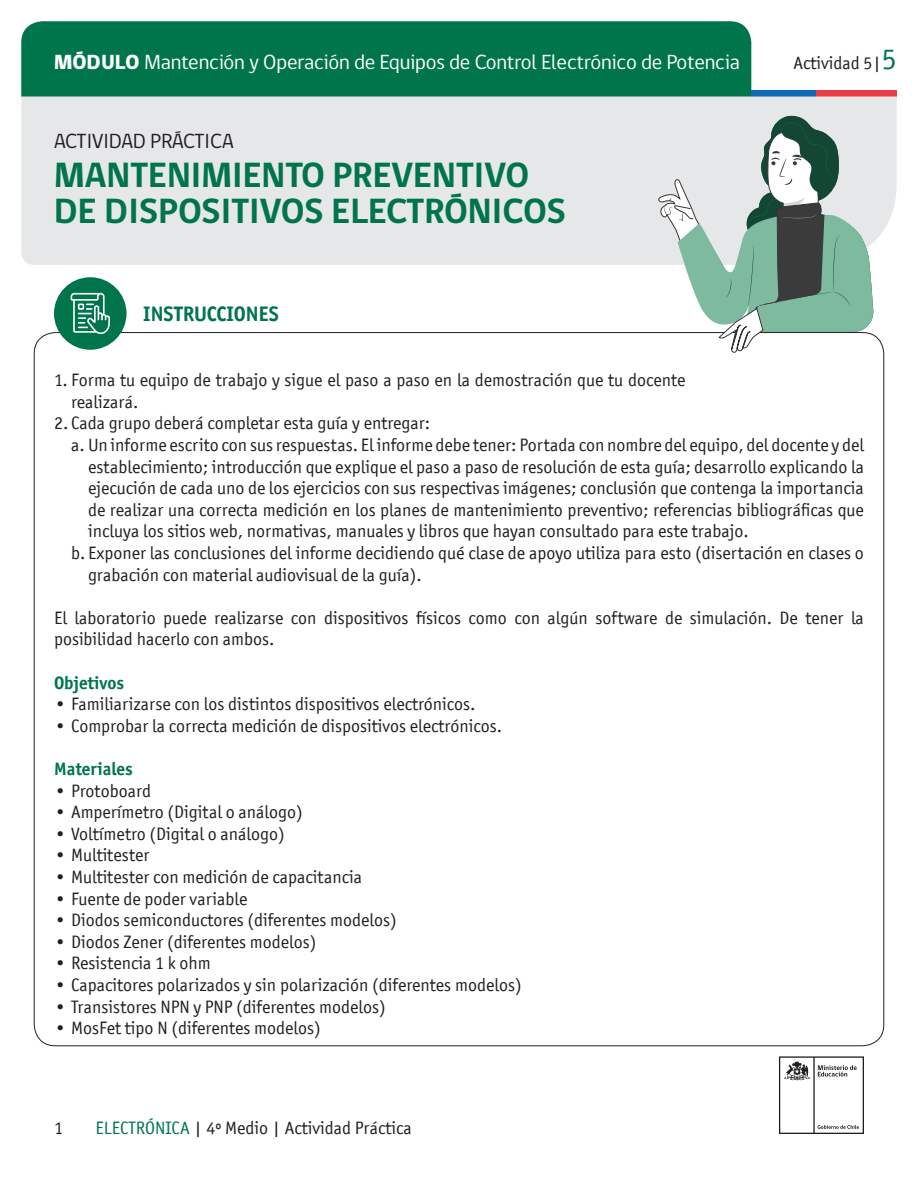
<style>
.page{position:relative;width:918px;height:1188px;background:#fff}
.page>*{position:absolute;margin:0;border:0;box-sizing:border-box;transform-origin:0 0}
.t1{font:700 36px "gob CL";color:#00754b}
.t2{font:21px "gob CL";letter-spacing:-.01em;color:#fff}
.t3{font:21px "gob CL";color:#231f20}
.t4{font:700 21px "Officina San ITC";color:#00754b}
.t5{font:18px/21.6px "Officina San ITC";color:#231f20}
.t6{font:700 18px "Officina San ITC";color:#00754b}
.s1{font-weight:800}
.s2{font-size:30px;color:#00754b}
.s3{color:#00754b}
</style>
<div class="page">
<div style="left:21px;top:21px;width:730px;height:76px;background:#00754b"></div>
<div style="left:751px;top:90px;width:65px;height:7px;background:#0f69b4"></div>
<div style="left:816px;top:90px;width:81px;height:7px;background:#eb3c46"></div>
<svg style="left:779px;top:1056px;width:85px;height:78px"></svg>
<div style="left:21px;top:97px;width:876px;height:168px;background:#e6e7e9"></div>
<div style="left:54px;top:277px;width:73px;height:73px;background:#00754b;border-radius:50%"></div>
<svg style="left:71px;top:293px;width:39px;height:41px"></svg>
<svg style="left:658px;top:115px;width:216px;height:238px"></svg>
<p class="t2" style="left:54px;top:48px;width:687px"><span class="s1">MÓDULO</span> Mantención y Operación de Equipos de Control Electrónico de Potencia</p>
<p class="t3" style="left:54px;top:127px;width:181px">ACTIVIDAD PRÁCTICA</p>
<p class="t1" style="left:54px;top:150px;width:477px">MANTENIMIENTO PREVENTIVO</p>
<p class="t1" style="left:54px;top:186px;width:514px">DE DISPOSITIVOS ELECTRÓNICOS</p>
<p class="t4" style="left:143px;top:301px;width:137px">INSTRUCCIONES</p>
<p class="t5" style="left:794px;top:52px;width:105px">Actividad 5|<span class="s2">5</span></p>
<p class="t5" style="left:71px;top:369px;width:616px;text-indent:-17px">1. Forma tu equipo de trabajo y sigue el paso a paso en la demostración que tu docente realizará.</p>
<p class="t5" style="left:54px;top:412px;width:378px">2. Cada grupo deberá completar esta guía y entregar:</p>
<p class="t5" style="left:88px;top:434px;width:778px;text-align:justify;text-indent:-17px">a. Un informe escrito con sus respuestas. El informe debe tener: Portada con nombre del equipo, del docente y del establecimiento; introducción que explique el paso a paso de resolución de esta guía; desarrollo explicando la ejecución de cada uno de los ejercicios con sus respectivas imágenes; conclusión que contenga la importancia de realizar una correcta medición en los planes de mantenimiento preventivo; referencias bibliográficas que incluya los sitios web, normativas, manuales y libros que hayan consultado para este trabajo.</p>
<p class="t5" style="left:88px;top:542px;width:777px;text-indent:-17px">b. Exponer las conclusiones del informe decidiendo qué clase de apoyo utiliza para esto (disertación en clases o grabación con material audiovisual de la guía).</p>
<p class="t5" style="left:54px;top:607px;width:811px">El laboratorio puede realizarse con dispositivos físicos como con algún software de simulación. De tener la posibilidad hacerlo con ambos.</p>
<p class="t6" style="left:54px;top:671px;width:72px">Objetivos</p>
<p class="t5" style="left:54px;top:693px;width:423px">• Familiarizarse con los distintos dispositivos electrónicos.</p>
<p class="t5" style="left:54px;top:715px;width:450px">• Comprobar la correcta medición de dispositivos electrónicos.</p>
<p class="t6" style="left:54px;top:758px;width:80px">Materiales</p>
<p class="t5" style="left:54px;top:780px;width:99px">• Protoboard</p>
<p class="t5" style="left:54px;top:801px;width:250px">• Amperímetro (Digital o análogo)</p>
<p class="t5" style="left:54px;top:823px;width:232px">• Voltímetro (Digital o análogo)</p>
<p class="t5" style="left:54px;top:844px;width:97px">• Multitester</p>
<p class="t5" style="left:54px;top:866px;width:310px">• Multitester con medición de capacitancia</p>
<p class="t5" style="left:54px;top:888px;width:195px">• Fuente de poder variable</p>
<p class="t5" style="left:54px;top:909px;width:344px">• Diodos semiconductores (diferentes modelos)</p>
<p class="t5" style="left:54px;top:931px;width:264px">• Diodos Zener (diferentes modelos)</p>
<p class="t5" style="left:54px;top:952px;width:158px">• Resistencia 1 k ohm</p>
<p class="t5" style="left:54px;top:974px;width:469px">• Capacitores polarizados y sin polarización (diferentes modelos)</p>
<p class="t5" style="left:54px;top:996px;width:333px">• Transistores NPN y PNP (diferentes modelos)</p>
<p class="t5" style="left:54px;top:1017px;width:268px">• MosFet tipo N (diferentes modelos)</p>
<p class="t5" style="left:54px;top:1117px;width:10px">1</p>
<p class="t5" style="left:95px;top:1117px;width:318px"><span class="s3">ELECTRÓNICA</span> | 4º Medio | Actividad Práctica</p>
</div>
